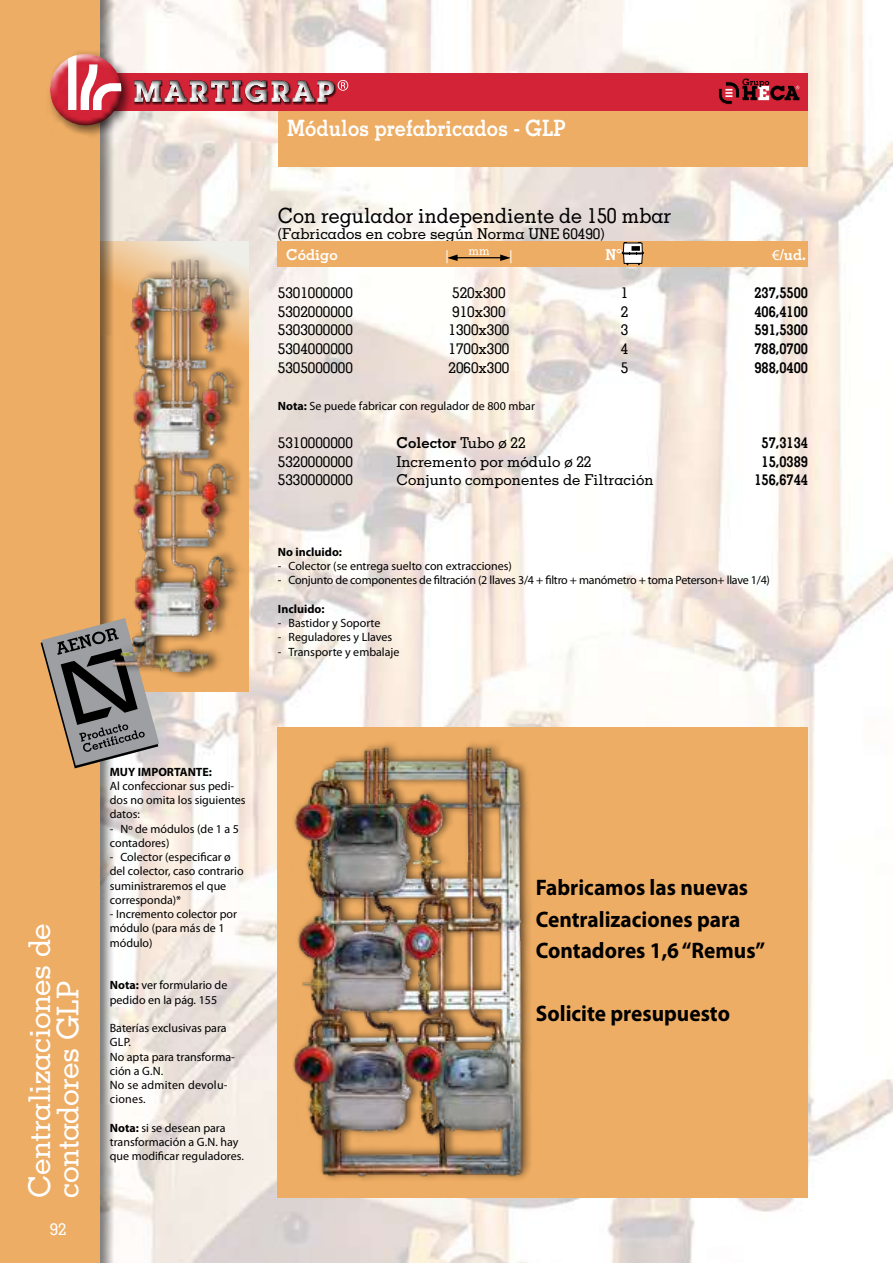
<style>
.page{position:relative;width:893px;height:1263px;background:#fff}
.page>*{position:absolute;margin:0;border:0;box-sizing:border-box;transform-origin:0 0}
.t1{font:500 30px/28.5px "Memphis";letter-spacing:-.02em;color:#fff}
.t2{font:700 22.5px/31.5px "Myriad Pro";color:#000;scale:.95 1}
.t3{font:700 22.5px "Memphis";color:#fff;scale:.9 1}
.t4{font:500 21px "Memphis";color:#000;scale:.94 1}
.t5{font:500 16.5px "Memphis";color:#fff}
.t6{font:500 15px "Memphis";color:#000}
.t7{font:700 15px/18.8px "Memphis";color:#000;text-align:justify;scale:.95 1}
.t8{font:700 15px "Memphis";color:#000}
.t9{font:700 15px "Memphis";color:#fff}
.t10{font:12px/14.2px "Myriad Pro";color:#000}
.t11{font:12px "Myriad Pro";letter-spacing:-.02em;color:#000}
.t12{font:700 12px "Myriad Pro";color:#000}
.s1{font-family:"Myriad Pro";font-weight:400}
.s2{font-weight:700}
.s3{font-weight:500}
</style>
<div class="page">
<img style="left:115px;top:0;width:778px;height:1263px">
<svg style="left:115px;top:241px;width:133px;height:450px;background:#eecba1"></svg>
<div style="left:278px;top:108px;width:530px;height:58px;background:#eead64"></div>
<div style="left:0;top:0;width:115px;height:1263px;background:#000;opacity:.5"></div>
<div style="left:0;top:0;width:100px;height:1263px;background:#eead64"></div>
<div style="left:278px;top:727px;width:530px;height:471px;background:#eead64"></div>
<div style="left:278px;top:242px;width:530px;height:25px;background:#eead64"></div>
<hr style="left:456px;top:257px;width:45px;height:1px;background:#000">
<svg style="left:447px;top:250px;width:11px;height:13px"></svg>
<svg style="left:500px;top:250px;width:12px;height:13px"></svg>
<svg style="left:469px;top:249px;width:20px;height:6px"></svg>
<svg style="left:622px;top:242px;width:22px;height:23px"></svg>
<svg style="left:41px;top:618px;width:118px;height:150px"></svg>
<div style="left:290px;top:739px;width:243px;height:444px;background:#000;opacity:.6"></div>
<img style="left:292px;top:746px;width:233px;height:432px">
<div style="left:112px;top:251px;width:136px;height:429px;background:#000;opacity:.6"></div>
<img style="left:113px;top:259px;width:120px;height:413px">
<div style="left:84px;top:73px;width:724px;height:37px;background:#d32336"></div>
<svg style="left:718px;top:78px;width:81px;height:27px"></svg>
<div style="left:46px;top:50px;width:87px;height:87px;background:#000;opacity:.6"></div>
<div style="left:43px;top:47px;width:78px;height:63px;background:#fff;opacity:.75"></div>
<svg style="left:45px;top:49px;width:81px;height:78px"></svg>
<div style="left:110px;top:61px;width:250px;height:44px;background:#000;opacity:.75"></div>
<h2 class="t3" style="left:287px;top:114px;width:311px">Módulos prefabricados - GLP</h2>
<h3 class="t4" style="left:278px;top:202px;width:420px">Con regulador independiente de 150 mbar</h3>
<p class="t6" style="left:278px;top:225px;width:328px">(Fabricados en cobre según Norma UNE 60490)</p>
<p class="t9" style="left:286px;top:245px;width:53px">Código</p>
<p class="t9" style="left:605px;top:245px;width:18px">Nº</p>
<p class="t9" style="left:772px;top:245px;width:35px"><span class="s1">€</span>/ud.</p>
<p class="t6" style="left:278px;top:283px;width:76px">5301000000</p>
<p class="t6" style="left:452px;top:283px;width:55px">520x300</p>
<p class="t6" style="left:621px;top:283px;width:9px">1</p>
<p class="t6" style="left:278px;top:302px;width:76px">5302000000</p>
<p class="t6" style="left:452px;top:302px;width:55px">910x300</p>
<p class="t6" style="left:621px;top:302px;width:9px">2</p>
<p class="t6" style="left:278px;top:321px;width:76px">5303000000</p>
<p class="t6" style="left:448px;top:321px;width:62px">1300x300</p>
<p class="t6" style="left:621px;top:321px;width:9px">3</p>
<p class="t6" style="left:278px;top:339px;width:76px">5304000000</p>
<p class="t6" style="left:448px;top:339px;width:62px">1700x300</p>
<p class="t6" style="left:621px;top:339px;width:9px">4</p>
<p class="t6" style="left:278px;top:358px;width:76px">5305000000</p>
<p class="t6" style="left:448px;top:358px;width:62px">2060x300</p>
<p class="t6" style="left:621px;top:358px;width:9px">5</p>
<p class="t10" style="left:278px;top:399px;width:259px"><span class="s2">Nota:</span> Se puede fabricar con regulador de 800 mbar</p>
<p class="t6" style="left:278px;top:433px;width:76px">5310000000</p>
<p class="t8" style="left:396px;top:433px;width:131px">Colector <span class="s3">Tubo ø 22</span></p>
<p class="t6" style="left:278px;top:452px;width:76px">5320000000</p>
<p class="t6" style="left:396px;top:452px;width:197px">Incremento por módulo ø 22</p>
<p class="t6" style="left:278px;top:471px;width:76px">5330000000</p>
<p class="t6" style="left:396px;top:471px;width:259px">Conjunto componentes de Filtración</p>
<p class="t7" style="left:754px;top:283px;width:58px">237,5500<br>406,4100<br>591,5300<br>788,0700<br>988,0400</p>
<p class="t7" style="left:754px;top:433px;width:58px;text-align:center">57,3134<br>15,0389<br>156,6744</p>
<p class="t12" style="left:278px;top:545px;width:66px">No incluido:</p>
<p class="t10" style="left:278px;top:559px;width:236px">- Colector (se entrega suelto con extracciones)</p>
<p class="t11" style="left:278px;top:574px;width:494px">- Conjunto de componentes de filtración (2 llaves 3/4 + filtro + manómetro + toma Peterson+ llave 1/4)</p>
<p class="t12" style="left:278px;top:602px;width:48px">Incluido:</p>
<p class="t10" style="left:278px;top:616px;width:104px">- Bastidor y Soporte</p>
<p class="t10" style="left:278px;top:630px;width:116px">- Reguladores y Llaves</p>
<p class="t10" style="left:278px;top:645px;width:123px">- Transporte y embalaje</p>
<h1 class="t1" style="left:25px;top:1198px;width:277px;rotate:-90deg">Centralizaciones de contadores GLP</h1>
<h3 class="t5" style="left:50px;top:1219px;width:18px">92</h3>
<p class="t12" style="left:110px;top:765px;width:104px">MUY IMPORTANTE:</p>
<p class="t10" style="left:110px;top:779px;width:137px">Al confeccionar sus pedi&shy;dos no omita los siguientes datos:</p>
<p class="t10" style="left:110px;top:822px;width:131px">- Nº de módulos (de 1 a 5 contadores)</p>
<p class="t10" style="left:110px;top:850px;width:135px">- Colector (especificar ø del colector, caso contrario suministraremos el que corresponda)*</p>
<p class="t10" style="left:110px;top:907px;width:129px">- Incremento colector por módulo (para más de 1 módulo)</p>
<p class="t10" style="left:110px;top:978px;width:119px"><span class="s2">Nota:</span> ver formulario de pedido en la pág. 155</p>
<p class="t10" style="left:110px;top:1021px;width:127px">Baterías exclusivas para<br>GLP.<br>No apta para transforma&shy;ción a G.N.<br>No se admiten devolu&shy;ciones.</p>
<p class="t10" style="left:110px;top:1121px;width:136px"><span class="s2">Nota:</span> si se desean para transformación a G.N. hay que modificar reguladores.</p>
<h2 class="t2" style="left:536px;top:872px;width:243px">Fabricamos las nuevas<br>Centralizaciones para<br>Contadores 1,6 “Remus”</h2>
<h2 class="t2" style="left:536px;top:998px;width:206px">Solicite presupuesto</h2>
</div>
